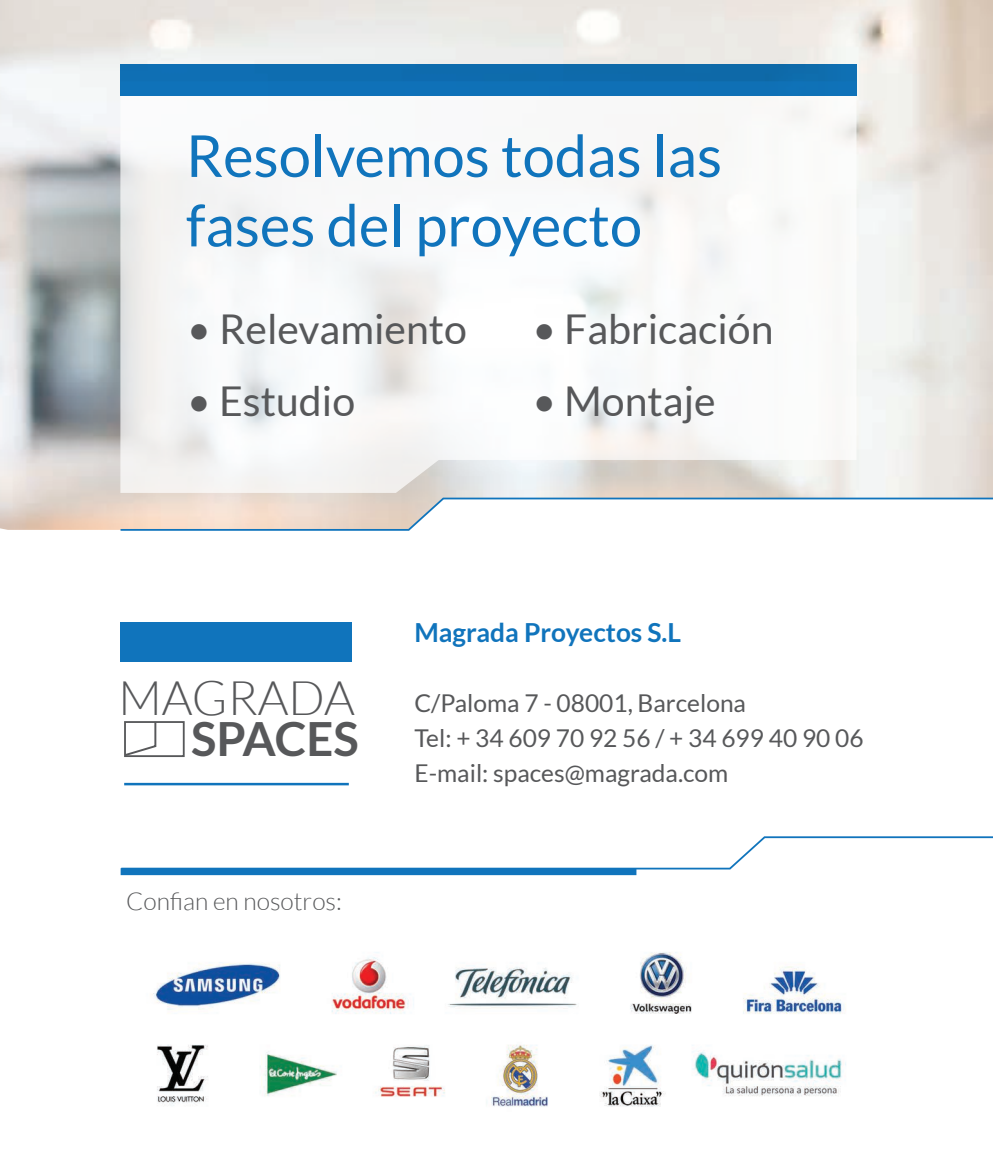
<style>
.page{position:relative;width:993px;height:1154px;background:#fff}
.page>*{position:absolute;margin:0;border:0;box-sizing:border-box;transform-origin:0 0}
.t1{font:57.93px/69.5px "Lato";color:#1074bc}
.t2{font:300 47.77px "Lato";color:#57585a}
.t3{font:700 47.07px "Lato";color:#57585a}
.t4{font:40.95px "Lato";color:#57585a}
.t5{font:700 26.25px "Lato";color:#1074bc}
.t6{font:24.5px/35px "Lato";color:#57585a}
.t7{font:300 24.5px "Lato";color:#57585a}
</style>
<div class="page">
<img style="left:0;top:0;width:992px;height:498px">
<svg style="left:0;top:498px;width:352px;height:164px"></svg>
<svg style="left:120px;top:81px;width:736px;height:412px"></svg>
<div style="left:124px;top:721px;width:61px;height:35px;border:2px solid #57585a"></div>
<svg style="left:124px;top:721px;width:33px;height:36px"></svg>
<div style="left:120px;top:622px;width:231px;height:39px;background:#1074bc"></div>
<hr style="left:124px;top:782px;width:225px;height:3px;background:#1074bc">
<div style="left:121px;top:867px;width:515px;height:7px;background:#1074bc"></div>
<svg style="left:120px;top:836px;width:872px;height:34px"></svg>
<img style="left:152px;top:952px;width:694px;height:155px">
<svg style="left:119px;top:496px;width:873px;height:35px"></svg>
<div style="left:121px;top:64px;width:735px;height:31px;background:#0f6fb3"></div>
<h1 class="t1" style="left:186px;top:121px;width:537px">Resolvemos todas las fases del proyecto</h1>
<h3 class="t4" style="left:187px;top:306px;width:281px">• Relevamiento</h3>
<h3 class="t4" style="left:187px;top:378px;width:169px">• Estudio</h3>
<h3 class="t4" style="left:532px;top:306px;width:242px">• Fabricación</h3>
<h3 class="t4" style="left:532px;top:378px;width:185px">• Montaje</h3>
<h2 class="t2" style="left:118px;top:672px;width:238px">MAGRADA</h2>
<h3 class="t3" style="left:191px;top:711px;width:169px">SPACES</h3>
<p class="t7" style="left:126px;top:887px;width:217px">Confian en nosotros:</p>
<p class="t5" style="left:414px;top:617px;width:268px">Magrada Proyectos S.L</p>
<p class="t6" style="left:414px;top:685px;width:450px">C/Paloma 7 - 08001, Barcelona<br>Tel: + 34 609 70 92 56 / + 34 699 40 90 06<br>E-mail: spaces@magrada.com</p>
</div>
